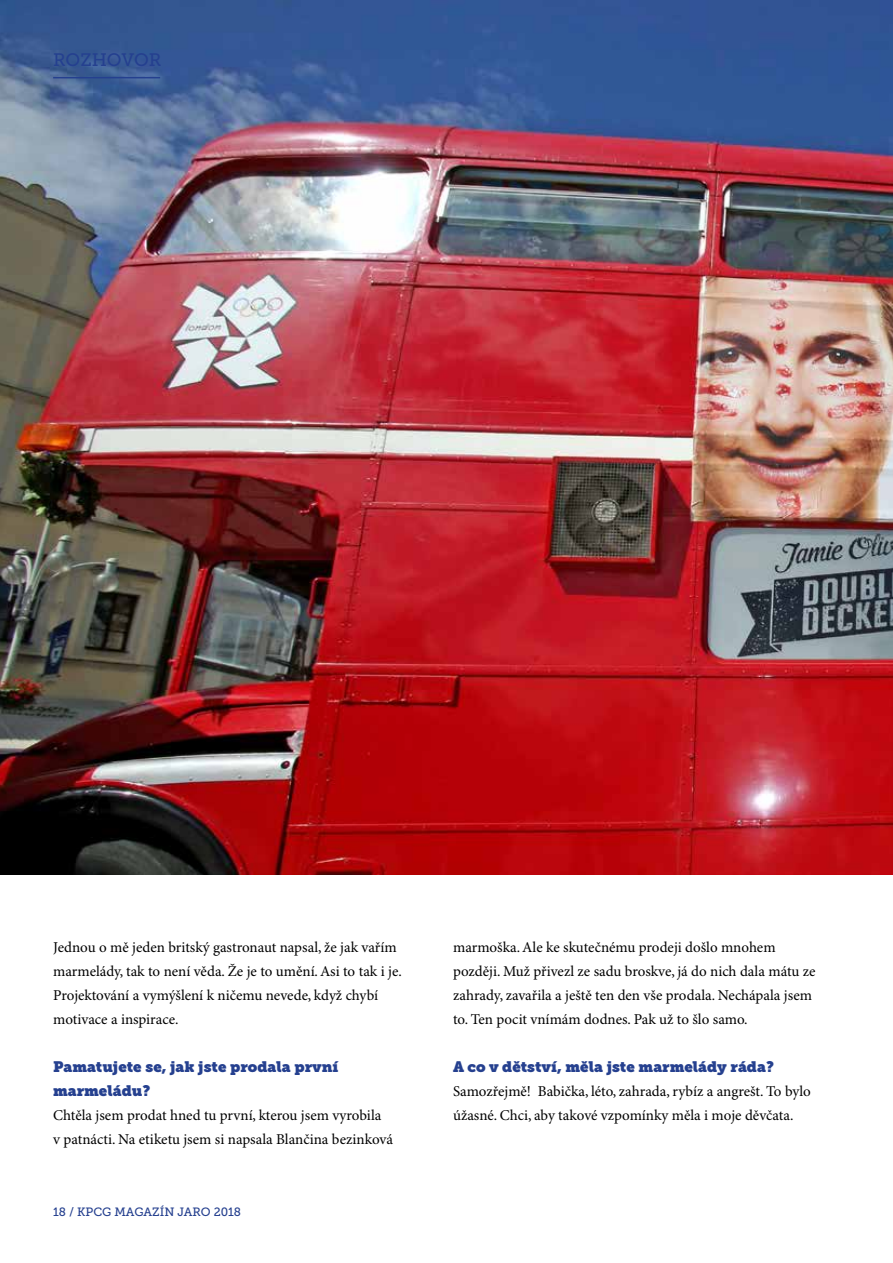
<style>
.page{position:relative;width:893px;height:1263px;background:#fff}
.page>*{position:absolute;margin:0;border:0;box-sizing:border-box;transform-origin:0 0}
.t1{font:18px "Museo Slab 500";letter-spacing:-.005em;color:#25408f}
.t2{font:15px/24px "Minion Pro";color:#000}
.t3{font:15px/24px "Museo Slab";color:#25408f}
.t4{font:12px "Museo Slab 500";color:#25408f}
</style>
<div class="page">
<img style="left:0;top:0;width:893px;height:874px">
<hr style="left:53px;top:77px;width:107px;height:1px;background:#25408f">
<p class="t1" style="left:53px;top:50px;width:110px">ROZHOVOR</p>
<p class="t2" style="left:53px;top:936px;width:350px">Jednou o mě jeden britský gastronaut napsal, že jak vařím marmelády, tak to není věda. Že je to umění. Asi to tak i je.<br>Projektování a vymýšlení k ničemu nevede, když chybí motivace a inspirace.</p>
<p class="t3" style="left:53px;top:1055px;width:287px">Pamatujete se, jak jste prodala první marmeládu?</p>
<p class="t2" style="left:53px;top:1104px;width:341px">Chtěla jsem prodat hned tu první, kterou jsem vyrobila<br>v patnácti. Na etiketu jsem si napsala Blančina bezinková</p>
<p class="t4" style="left:53px;top:1205px;width:189px">18 / KPCG MAGAZÍN JARO 2018</p>
<p class="t2" style="left:453px;top:936px;width:364px">marmoška. Ale ke skutečnému prodeji došlo mnohem později. Muž přivezl ze sadu broskve, já do nich dala mátu ze zahrady, zavařila a ještě ten den vše prodala. Nechápala jsem to. Ten pocit vnímám dodnes. Pak už to šlo samo.</p>
<p class="t3" style="left:453px;top:1055px;width:322px">A co v dětství, měla jste marmelády ráda?</p>
<p class="t2" style="left:453px;top:1080px;width:359px">Samozřejmě! Babička, léto, zahrada, rybíz a angrešt. To bylo úžasné. Chci, aby takové vzpomínky měla i moje děvčata.</p>
</div>
